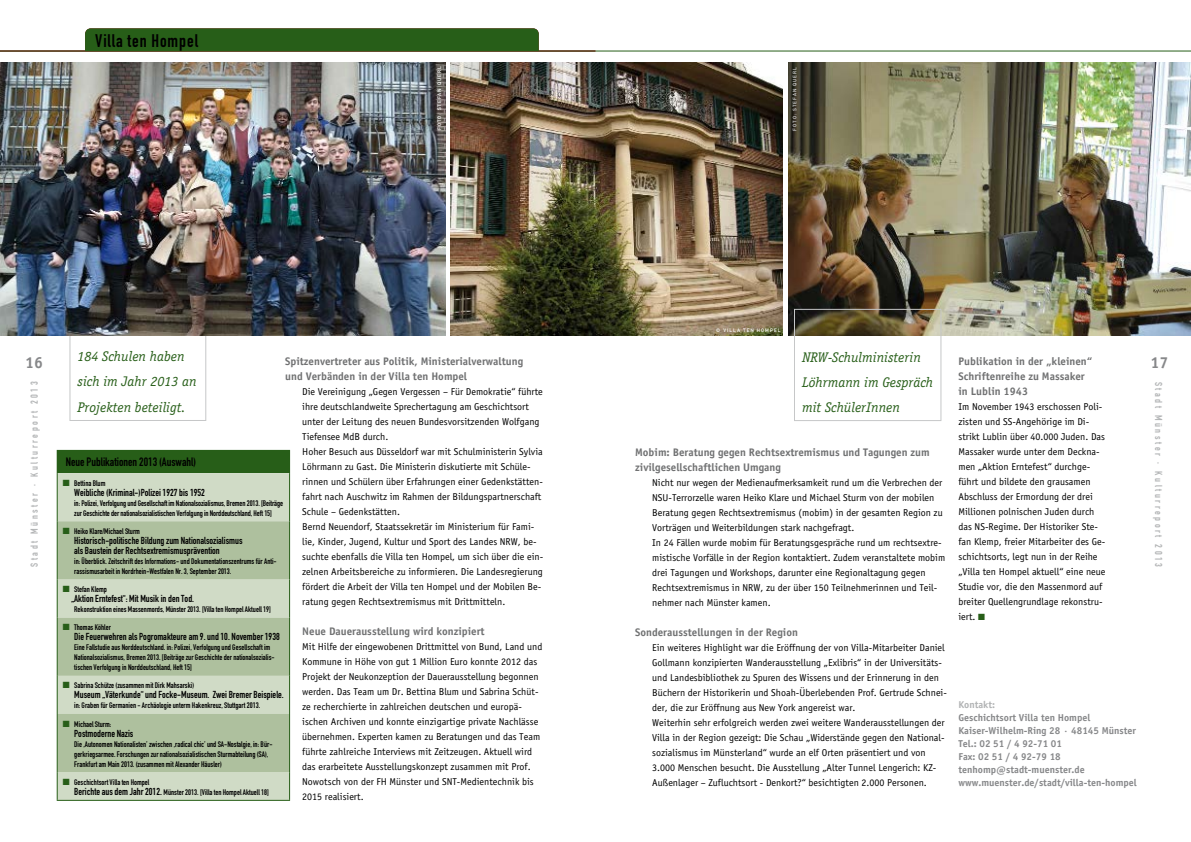
<style>
.page{position:relative;width:1191px;height:842px;background:#fff}
.page>*{position:absolute;margin:0;border:0;box-sizing:border-box;transform-origin:0 0}
.t1{font:18px "DIN Engschrift LT";letter-spacing:.05em;color:#000}
.t2{font:700 16px "Officina Sans";color:#87888a}
.t3{font:italic 14px/25px "Officina Serif";color:#275e18}
.t4{font:12px "DIN Engschrift LT";color:#000}
.t5{font:700 11px/15px "Officina Sans";color:#707172}
.t6{font:10px/15px "Officina Sans";color:#000}
.t7{font:10px/10px "DIN Engschrift LT";color:#000}
.t8{font:700 10px/13px "Officina Sans";color:#87888a}
.t9{font:10px "DIN Engschrift LT";letter-spacing:.26em;color:#b1b3b4}
.t10{font:700 10px "Officina Sans";color:#b1b3b4}
.t11{font:8px/10px "DIN Engschrift LT";color:#000}
.t12{font:5px "DIN Mittelschrift LT";letter-spacing:.2em;color:#fff}
.t13{font:5px "DIN Mittelschrift LT";letter-spacing:.2em;color:#d9dadb}
.s1{font-size:10px}
</style>
<div class="page">
<hr style="left:0;top:51px;width:595px;height:1px;background:#275e18">
<div style="left:85px;top:28px;width:454px;height:23px;background:#275e18"></div>
<hr style="left:595px;top:51px;width:595px;height:1px;background:#275e18">
<img style="left:788px;top:62px;width:402px;height:273px">
<div style="left:69px;top:309px;width:137px;height:112px;border:1px solid #c6c7c8"></div>
<div style="left:794px;top:309px;width:147px;height:112px;border:1px solid #c6c7c8"></div>
<img style="left:0;top:62px;width:445px;height:273px">
<div style="left:57px;top:450px;width:232px;height:23px;background:#275e18"></div>
<div style="left:58px;top:473px;width:231px;height:327px;background:#d0dbc6"></div>
<svg style="left:58px;top:521px;width:231px;height:251px;background:#b8c8aa"></svg>
<hr style="left:57px;top:450px;width:233px;height:1px;background:#275e18">
<svg style="left:289px;top:451px;width:1px;height:22px"></svg>
<hr style="left:57px;top:473px;width:1px;height:48px;background:#275e18">
<hr style="left:289px;top:473px;width:1px;height:48px;background:#275e18">
<hr style="left:57px;top:521px;width:1px;height:58px;background:#275e18">
<hr style="left:289px;top:521px;width:1px;height:58px;background:#275e18">
<hr style="left:57px;top:579px;width:1px;height:39px;background:#275e18">
<hr style="left:289px;top:579px;width:1px;height:39px;background:#275e18">
<hr style="left:57px;top:618px;width:1px;height:58px;background:#275e18">
<hr style="left:289px;top:618px;width:1px;height:58px;background:#275e18">
<hr style="left:57px;top:676px;width:1px;height:38px;background:#275e18">
<hr style="left:289px;top:676px;width:1px;height:38px;background:#275e18">
<svg style="left:289px;top:772px;width:1px;height:28px"></svg>
<hr style="left:57px;top:800px;width:233px;height:1px;background:#275e18">
<hr style="left:57px;top:714px;width:1px;height:58px;background:#275e18">
<hr style="left:289px;top:714px;width:1px;height:58px;background:#275e18">
<img style="left:451px;top:62px;width:331px;height:273px">
<svg style="left:63px;top:479px;width:6px;height:7px"></svg>
<svg style="left:63px;top:527px;width:6px;height:7px"></svg>
<svg style="left:63px;top:586px;width:6px;height:6px"></svg>
<svg style="left:63px;top:624px;width:6px;height:6px"></svg>
<svg style="left:63px;top:682px;width:6px;height:6px"></svg>
<svg style="left:63px;top:720px;width:6px;height:6px"></svg>
<svg style="left:57px;top:772px;width:12px;height:28px"></svg>
<h1 class="t1" style="left:95px;top:30px;width:104px">Villa ten Hompel</h1>
<p class="t12" style="left:436px;top:130px;width:65px;rotate:-90deg">FOTO: STEFAN QUERL</p>
<h2 class="t2" style="left:25px;top:352px;width:19px">16</h2>
<p class="t9" style="left:28px;top:567px;width:187px;rotate:-90deg">Stadt Münster · Kulturreport 2013</p>
<h3 class="t3" style="left:78px;top:344px;width:121px">184 Schulen haben sich im Jahr 2013 an<br>Projekten beteiligt.</h3>
<p class="t5" style="left:285px;top:354px;width:239px">Spitzenvertreter aus Politik, Ministerialverwaltung und Verbänden in der Villa ten Hompel</p>
<p class="t6" style="left:302px;top:384px;width:242px">Die Vereinigung „Gegen Vergessen – Für Demokratie“ führte ihre deutschlandweite Sprechertagung am Geschichtsort unter der Leitung des neuen Bundesvorsitzenden Wolfgang Tiefensee MdB durch.<br>Hoher Besuch aus Düsseldorf war mit Schulministerin Sylvia Löhrmann zu Gast. Die Ministerin diskutierte mit Schüle&shy;rinnen und Schülern über Erfahrungen einer Gedenkstätten&shy;fahrt nach Auschwitz im Rahmen der Bildungspartnerschaft Schule – Gedenkstätten.<br>Bernd Neuendorf, Staatssekretär im Ministerium für Fami&shy;lie, Kinder, Jugend, Kultur und Sport des Landes NRW, be&shy;suchte ebenfalls die Villa ten Hompel, um sich über die ein&shy;zelnen Arbeitsbereiche zu informieren. Die Landesregierung fördert die Arbeit der Villa ten Hompel und der Mobilen Be&shy;ratung gegen Rechtsextremismus mit Drittmitteln.</p>
<p class="t5" style="left:302px;top:624px;width:184px">Neue Dauerausstellung wird konzipiert</p>
<p class="t6" style="left:302px;top:639px;width:242px">Mit Hilfe der eingewobenen Drittmittel von Bund, Land und Kommune in Höhe von gut 1 Million Euro konnte 2012 das Projekt der Neukonzeption der Dauerausstellung begonnen werden. Das Team um Dr. Bettina Blum und Sabrina Schüt&shy;ze recherchierte in zahlreichen deutschen und europä&shy;ischen Archiven und konnte einzigartige private Nachlässe übernehmen. Experten kamen zu Beratungen und das Team führte zahlreiche Interviews mit Zeitzeugen. Aktuell wird das erarbeitete Ausstellungskonzept zusammen mit Prof.<br>Nowotsch von der FH Münster und SNT-Medientechnik bis 2015 realisiert.</p>
<p class="t4" style="left:66px;top:455px;width:132px">Neue Publikationen 2013 (Auswahl)</p>
<p class="t11" style="left:74px;top:478px;width:33px">Bettina Blum</p>
<p class="t7" style="left:74px;top:487px;width:132px">Weibliche (Kriminal-)Polizei 1927 bis 1952</p>
<p class="t11" style="left:74px;top:498px;width:210px">in: Polizei, Verfolgung und Gesellschaft im Nationalsozialismus, Bremen 2013. [Beiträge zur Geschichte der nationalsozialistischen Verfolgung in Norddeutschland, Heft 15]</p>
<p class="t11" style="left:74px;top:526px;width:67px">Heiko Klare/Michael Sturm</p>
<p class="t7" style="left:74px;top:535px;width:170px">Historisch-politische Bildung zum Nationalsozialismus als Baustein der Rechtsextremismusprävention</p>
<p class="t11" style="left:74px;top:556px;width:204px">in: Überblick. Zeitschrift des Informations- und Dokumentationszentrums für Anti&shy;rassismusarbeit in Nordrhein-Westfalen Nr. 3, September 2013.</p>
<p class="t11" style="left:74px;top:584px;width:34px">Stefan Klemp</p>
<p class="t7" style="left:71px;top:593px;width:124px">„Aktion Erntefest“: Mit Musik in den Tod.</p>
<p class="t11" style="left:74px;top:604px;width:198px">Rekonstruktion eines Massenmords, Münster 2013. [Villa ten Hompel Aktuell 19]</p>
<p class="t11" style="left:74px;top:622px;width:38px">Thomas Köhler</p>
<p class="t7" style="left:74px;top:632px;width:207px">Die Feuerwehren als Pogromakteure am 9. und 10. November 1938</p>
<p class="t11" style="left:74px;top:642px;width:202px">Eine Fallstudie aus Norddeutschland. in: Polizei, Verfolgung und Gesellschaft im<br>Nationalsozialismus, Bremen 2013. [Beiträge zur Geschichte der nationalsozialis&shy;tischen Verfolgung in Norddeutschland, Heft 15]</p>
<p class="t11" style="left:74px;top:680px;width:121px">Sabrina Schütze (zusammen mit Dirk Mahsarski)</p>
<p class="t7" style="left:74px;top:690px;width:211px">Museum „Väterkunde“ und Focke-Museum. Zwei Bremer Beispiele.</p>
<p class="t11" style="left:74px;top:700px;width:187px">in: Graben für Germanien - Archäologie unterm Hakenkreuz, Stuttgart 2013.</p>
<p class="t11" style="left:74px;top:719px;width:39px">Michael Sturm:</p>
<p class="t7" style="left:74px;top:728px;width:61px">Postmoderne Nazis</p>
<p class="t11" style="left:74px;top:739px;width:200px">Die ‚Autonomen Nationalisten’ zwischen ‚radical chic’ und SA-Nostalgie, in: Bür&shy;gerkriegsarmee. Forschungen zur nationalsozialistischen Sturmabteilung (SA),<br>Frankfurt am Main 2013. (zusammen mit Alexander Häusler)</p>
<p class="t11" style="left:74px;top:777px;width:196px">Geschichtsort Villa ten Hompel<br><span class="s1">Berichte aus dem Jahr 2012.</span> Münster 2013. [Villa ten Hompel Aktuell 18]</p>
<p class="t13" style="left:791px;top:131px;width:65px;rotate:-90deg">FOTO: STEFAN QUERL</p>
<p class="t12" style="left:716px;top:328px;width:66px">© VILLA TEN HOMPEL</p>
<h3 class="t3" style="left:802px;top:344px;width:133px">NRW-Schulministerin<br>Löhrmann im Gespräch mit SchülerInnen</h3>
<p class="t5" style="left:635px;top:444px;width:296px">Mobim: Beratung gegen Rechtsextremismus und Tagungen zum zivilgesellschaftlichen Umgang</p>
<p class="t6" style="left:652px;top:475px;width:294px">Nicht nur wegen der Medienaufmerksamkeit rund um die Verbrechen der NSU-Terrorzelle waren Heiko Klare und Michael Sturm von der mobilen Beratung gegen Rechtsextremismus (mobim) in der gesamten Region zu Vorträgen und Weiterbildungen stark nachgefragt.<br>In 24 Fällen wurde mobim für Beratungsgespräche rund um rechtsextre&shy;mistische Vorfälle in der Region kontaktiert. Zudem veranstaltete mobim drei Tagungen und Workshops, darunter eine Regionaltagung gegen Rechtsextremismus in NRW, zu der über 150 Teilnehmerinnen und Teil&shy;nehmer nach Münster kamen.</p>
<p class="t5" style="left:635px;top:624px;width:164px">Sonderausstellungen in der Region</p>
<p class="t6" style="left:652px;top:640px;width:296px">Ein weiteres Highlight war die Eröffnung der von Villa-Mitarbeiter Daniel Gollmann konzipierten Wanderausstellung „Exlibris“ in der Universitäts&shy;und Landesbibliothek zu Spuren des Wissens und der Erinnerung in den Büchern der Historikerin und Shoah-Überlebenden Prof. Gertrude Schnei&shy;der, die zur Eröffnung aus New York angereist war.<br>Weiterhin sehr erfolgreich werden zwei weitere Wanderausstellungen der Villa in der Region gezeigt: Die Schau „Widerstände gegen den National&shy;sozialismus im Münsterland“ wurde an elf Orten präsentiert und von 3.000 Menschen besucht. Die Ausstellung „Alter Tunnel Lengerich: KZ-Außenlager – Zufluchtsort - Denkort?“ besichtigten 2.000 Personen.</p>
<p class="t5" style="left:958px;top:354px;width:135px">Publikation in der „kleinen“<br>Schriftenreihe zu Massaker in Lublin 1943</p>
<p class="t6" style="left:958px;top:399px;width:148px">Im November 1943 erschossen Poli&shy;zisten und SS-Angehörige im Di&shy;strikt Lublin über 40.000 Juden. Das<br>Massaker wurde unter dem Deckna&shy;men „Aktion Erntefest“ durchge&shy;führt und bildete den grausamen<br>Abschluss der Ermordung der drei<br>Millionen polnischen Juden durch das NS-Regime. Der Historiker Ste&shy;fan Klemp, freier Mitarbeiter des Ge&shy;schichtsorts, legt nun in der Reihe „Villa ten Hompel aktuell“ eine neue<br>Studie vor, die den Massenmord auf breiter Quellengrundlage rekonstru&shy;iert.</p>
<p class="t10" style="left:958px;top:698px;width:38px">Kontakt:</p>
<p class="t8" style="left:958px;top:711px;width:180px">Geschichtsort Villa ten Hompel<br>Kaiser-Wilhelm-Ring 28 · 48145 Münster<br>Tel.: 02 51 / 4 92-71 01<br>Fax: 02 51 / 4 92-79 18 tenhomp@stadt-muenster.de www.muenster.de/stadt/villa-ten-hompel</p>
<h2 class="t2" style="left:1150px;top:352px;width:19px">17</h2>
<p class="t9" style="left:1164px;top:382px;width:187px;rotate:90deg">Stadt Münster · Kulturreport 2013</p>
</div>
